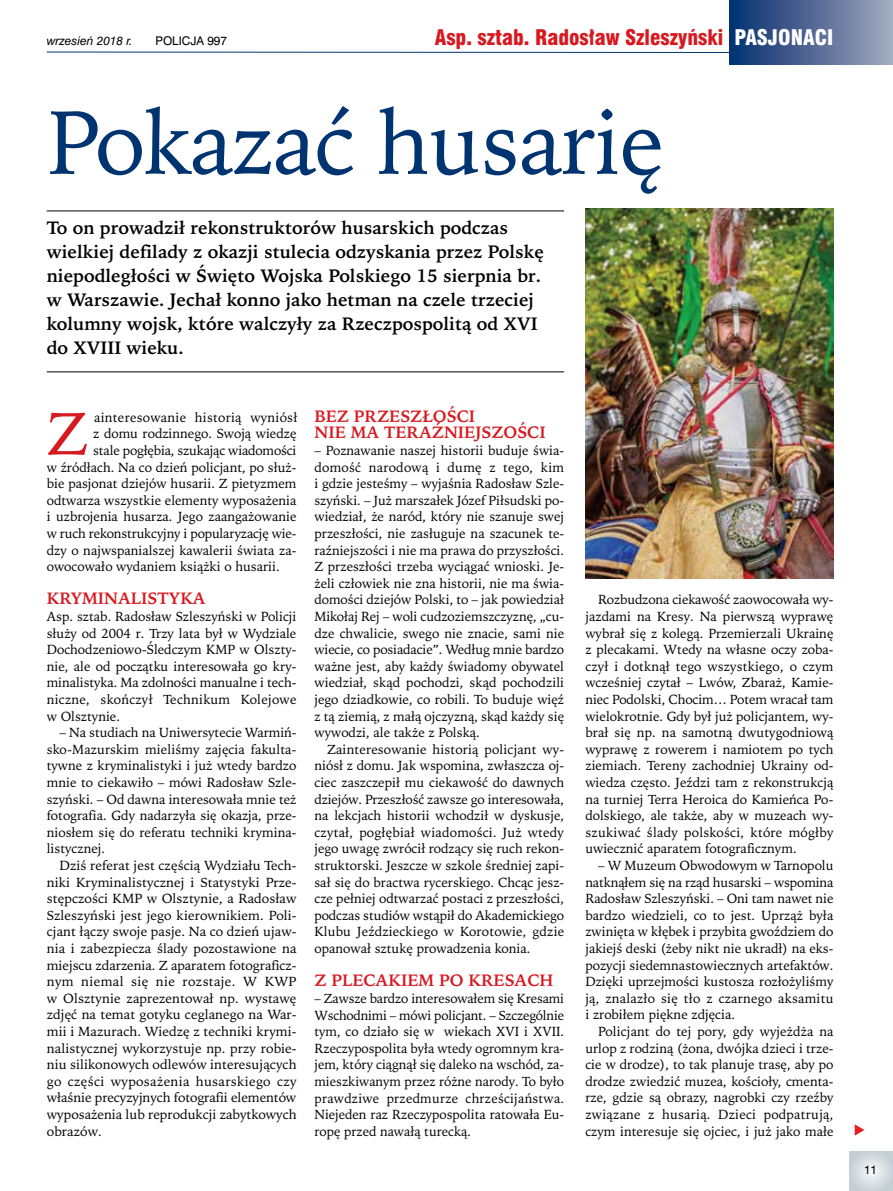
<style>
.page{position:relative;width:893px;height:1191px;background:#fff}
.page>*{position:absolute;margin:0;border:0;box-sizing:border-box;transform-origin:0 0}
.t1{font:90px "Iowan Old Style";letter-spacing:-.015em;color:#003471}
.t2{font:60.75px "Iowan Old Style";color:#d71920}
.t3{font:21px "Swis 721 Blk Cn EU";color:#d71920}
.t4{font:700 18px/24px "Iowan Old Style";color:#000}
.t5{font:700 16.5px/16.6px "Iowan Old Style";color:#d71920}
.t6{font:13.2px/16.6px "Iowan Old Style";color:#000;text-align:justify}
.t7{font:13.2px "Iowan Old Style";letter-spacing:.02em;color:#000}
.t8{font:12px "Swis 721 EU Italic";color:#000}
.t9{font:12px "Swis 721 EU Normal";color:#000}
.s1{color:#fff}
</style>
<div class="page">
<svg style="left:46px;top:51px;width:683px;height:2px"></svg>
<div style="left:729px;top:0;width:164px;height:64px;background:linear-gradient(to right,#022d6e,#a3a7be)"></div>
<svg style="left:849px;top:1151px;width:44px;height:40px;background:#d3dadf"></svg>
<hr style="left:47px;top:211px;width:517px;height:1px;background:#000">
<hr style="left:47px;top:371px;width:517px;height:1px;background:#000">
<img style="left:585px;top:208px;width:248px;height:370px">
<svg style="left:855px;top:1124px;width:9px;height:11px"></svg>
<p class="t8" style="left:47px;top:33px;width:87px">wrzesień 2018 r.</p>
<p class="t9" style="left:155px;top:33px;width:73px">POLICJA 997</p>
<h3 class="t3" style="left:435px;top:24px;width:400px">Asp. sztab. Radosław Szleszyński <span class="s1">PASJONACI</span></h3>
<h1 class="t1" style="left:47px;top:90px;width:618px">Pokazać husarię</h1>
<p class="t4" style="left:47px;top:216px;width:499px">To on prowadził rekonstruktorów husarskich podczas wielkiej defilady z okazji stulecia odzyskania przez Polskę niepodległości w Święto Wojska Polskiego 15 sierpnia br. w Warszawie. Jechał konno jako hetman na czele trzeciej kolumny wojsk, które walczyły za Rzeczpospolitą od XVI do XVIII wieku.</p>
<h2 class="t2" style="left:47px;top:398px;width:42px">Z</h2>
<p class="t7" style="left:94px;top:409px;width:205px">ainteresowanie historią wyniósł</p>
<p class="t6" style="left:93px;top:425px;width:205px">z domu rodzinnego. Swoją wiedzę</p>
<p class="t6" style="left:93px;top:442px;width:205px">stale pogłębia, szukając wiadomości</p>
<p class="t6" style="left:47px;top:459px;width:251px">w źródłach. Na co dzień policjant, po służ-</p>
<p class="t6" style="left:47px;top:475px;width:251px">bie pasjonat dziejów husarii. Z pietyzmem</p>
<p class="t6" style="left:47px;top:492px;width:251px">odtwarza wszystkie elementy wyposażenia</p>
<p class="t6" style="left:47px;top:508px;width:251px">i uzbrojenia husarza. Jego zaangażowanie</p>
<p class="t6" style="left:47px;top:525px;width:251px">w ruch rekonstrukcyjny i popularyzację wie-</p>
<p class="t6" style="left:47px;top:542px;width:251px">dzy o najwspanialszej kawalerii świata za-</p>
<p class="t6" style="left:47px;top:558px;width:234px">owocowało wydaniem książki o husarii.</p>
<p class="t5" style="left:47px;top:590px;width:160px">KRYMINALISTYKA</p>
<p class="t6" style="left:47px;top:608px;width:251px">Asp. sztab. Radosław Szleszyński w Policji służy od 2004 r. Trzy lata był w Wydziale Dochodzeniowo-Śledczym KMP w Olszty&shy;nie, ale od początku interesowała go kry&shy;minalistyka. Ma zdolności manualne i tech&shy;niczne, skończył Technikum Kolejowe w Olsztynie.</p>
<p class="t6" style="left:47px;top:724px;width:251px;text-indent:13px">– Na studiach na Uniwersytecie Warmiń&shy;sko-Mazurskim mieliśmy zajęcia fakulta&shy;tywne z kryminalistyki i już wtedy bardzo mnie to ciekawiło – mówi Radosław Szle&shy;szyński. – Od dawna interesowała mnie też fotografia. Gdy nadarzyła się okazja, prze&shy;niosłem się do referatu techniki krymina&shy;listycznej.</p>
<p class="t6" style="left:47px;top:857px;width:251px;text-indent:13px">Dziś referat jest częścią Wydziału Tech&shy;niki Kryminalistycznej i Statystyki Prze&shy;stępczości KMP w Olsztynie, a Radosław Szleszyński jest jego kierownikiem. Poli&shy;cjant łączy swoje pasje. Na co dzień ujaw&shy;nia i zabezpiecza ślady pozostawione na miejscu zdarzenia. Z aparatem fotograficz&shy;nym niemal się nie rozstaje. W KWP w Olsztynie zaprezentował np. wystawę zdjęć na temat gotyku ceglanego na War&shy;mii i Mazurach. Wiedzę z techniki krymi&shy;nalistycznej wykorzystuje np. przy robie&shy;niu silikonowych odlewów interesujących go części wyposażenia husarskiego czy właśnie precyzyjnych fotografii elementów wyposażenia lub reprodukcji zabytkowych obrazów.</p>
<p class="t5" style="left:314px;top:408px;width:233px">BEZ PRZESZŁOŚCI<br>NIE MA TERAŹNIEJSZOŚCI</p>
<p class="t6" style="left:314px;top:442px;width:251px">– Poznawanie naszej historii buduje świa&shy;domość narodową i dumę z tego, kim i gdzie jesteśmy – wyjaśnia Radosław Szle&shy;szyński. – Już marszałek Józef Piłsudski po&shy;wiedział, że naród, który nie szanuje swej przeszłości, nie zasługuje na szacunek te&shy;raźniejszości i nie ma prawa do przyszłości.<br>Z przeszłości trzeba wyciągać wnioski. Je&shy;żeli człowiek nie zna historii, nie ma świa&shy;domości dziejów Polski, to – jak powiedział Mikołaj Rej – woli cudzoziemszczyznę, „cu&shy;dze chwalicie, swego nie znacie, sami nie wiecie, co posiadacie”. Według mnie bardzo ważne jest, aby każdy świadomy obywatel wiedział, skąd pochodzi, skąd pochodzili jego dziadkowie, co robili. To buduje więź z tą ziemią, z małą ojczyzną, skąd każdy się wywodzi, ale także z Polską.</p>
<p class="t6" style="left:314px;top:741px;width:251px;text-indent:13px">Zainteresowanie historią policjant wy&shy;niósł z domu. Jak wspomina, zwłaszcza oj&shy;ciec zaszczepił mu ciekawość do dawnych dziejów. Przeszłość zawsze go interesowała, na lekcjach historii wchodził w dyskusje, czytał, pogłębiał wiadomości. Już wtedy jego uwagę zwrócił rodzący się ruch rekon&shy;struktorski. Jeszcze w szkole średniej zapi&shy;sał się do bractwa rycerskiego. Chcąc jesz&shy;cze pełniej odtwarzać postaci z przeszłości, podczas studiów wstąpił do Akademickiego Klubu Jeździeckiego w Korotowie, gdzie opanował sztukę prowadzenia konia.</p>
<p class="t5" style="left:314px;top:972px;width:240px">Z PLECAKIEM PO KRESACH</p>
<p class="t6" style="left:314px;top:990px;width:251px">– Zawsze bardzo interesowałem się Kresami Wschodnimi – mówi policjant. – Szczególnie tym, co działo się w wiekach XVI i XVII.<br>Rzeczypospolita była wtedy ogromnym kra&shy;jem, który ciągnął się daleko na wschód, za&shy;mieszkiwanym przez różne narody. To było prawdziwe przedmurze chrześcijaństwa.<br>Niejeden raz Rzeczypospolita ratowała Eu&shy;ropę przed nawałą turecką.</p>
<p class="t6" style="left:585px;top:591px;width:250px;text-indent:13px">Rozbudzona ciekawość zaowocowała wy&shy;jazdami na Kresy. Na pierwszą wyprawę wybrał się z kolegą. Przemierzali Ukrainę z plecakami. Wtedy na własne oczy zoba&shy;czył i dotknął tego wszystkiego, o czym wcześniej czytał – Lwów, Zbaraż, Kamie&shy;niec Podolski, Chocim… Potem wracał tam wielokrotnie. Gdy był już policjantem, wy&shy;brał się np. na samotną dwutygodniową wyprawę z rowerem i namiotem po tych ziemiach. Tereny zachodniej Ukrainy od&shy;wiedza często. Jeździ tam z rekonstrukcją na turniej Terra Heroica do Kamieńca Po&shy;dolskiego, ale także, aby w muzeach wy&shy;szukiwać ślady polskości, które mógłby uwiecznić aparatem fotograficznym.</p>
<p class="t6" style="left:585px;top:857px;width:250px;text-indent:13px">– W Muzeum Obwodowym w Tarnopolu natknąłem się na rząd husarski – wspomina Radosław Szleszyński. – Oni tam nawet nie bardzo wiedzieli, co to jest. Uprząż była zwinięta w kłębek i przybita gwoździem do jakiejś deski (żeby nikt nie ukradł) na eks&shy;pozycji siedemnastowiecznych artefaktów.<br>Dzięki uprzejmości kustosza rozłożyliśmy ją, znalazło się tło z czarnego aksamitu i zrobiłem piękne zdjęcia.</p>
<p class="t6" style="left:585px;top:1023px;width:250px;text-indent:13px">Policjant do tej pory, gdy wyjeżdża na urlop z rodziną (żona, dwójka dzieci i trze&shy;cie w drodze), to tak planuje trasę, aby po drodze zwiedzić muzea, kościoły, cmenta&shy;rze, gdzie są obrazy, nagrobki czy rzeźby związane z husarią. Dzieci podpatrują, czym interesuje się ojciec, i już jako małe</p>
<p class="t9" style="left:864px;top:1162px;width:15px">11</p>
</div>
